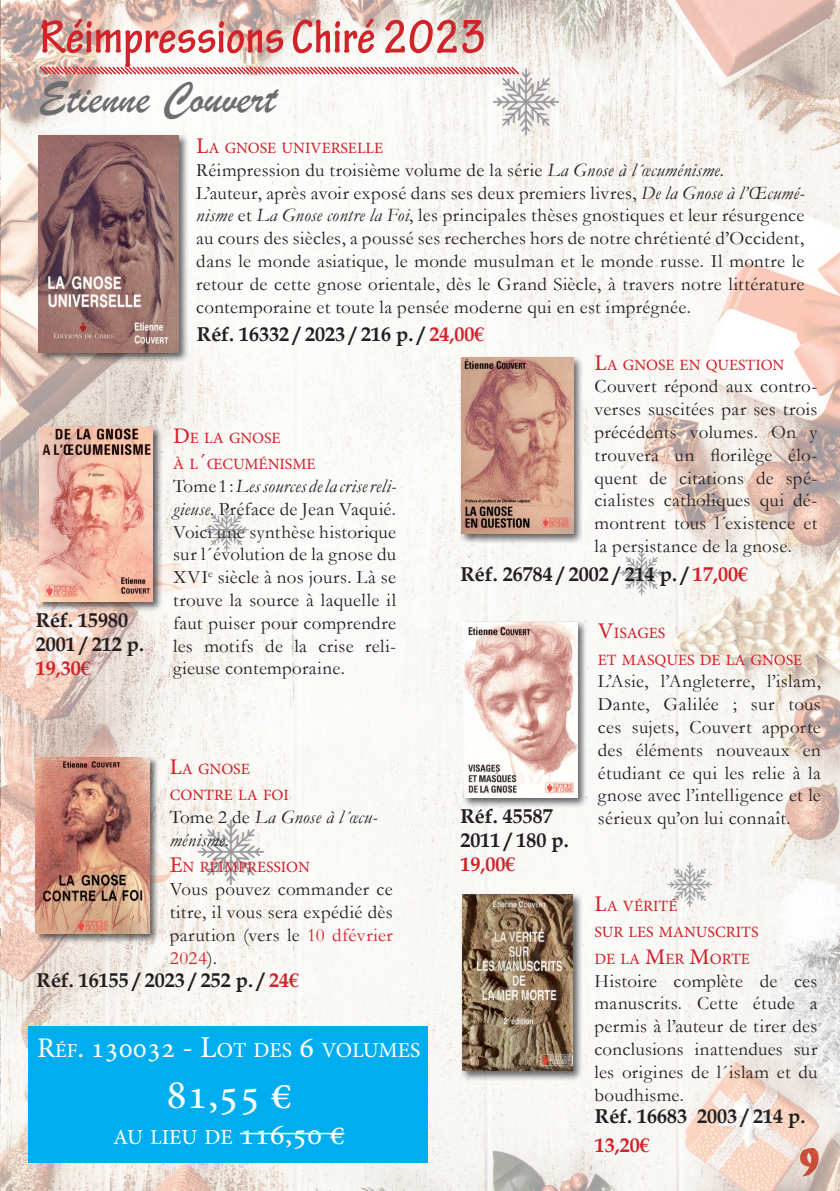
<style>
.page{position:relative;width:840px;height:1191px;background:#fff}
.page>*{position:absolute;margin:0;border:0;box-sizing:border-box;transform-origin:0 0}
.t1{font:700 condensed 50px "Tekton Pro";color:#d1232a}
.t2{font:46px "Brush Script";color:#6c6d70}
.t3{font:42px "Adobe Hebrew";color:#fff}
.t4{font:21px "Adobe Hebrew";letter-spacing:-.005em;color:#fff}
.t5{font:700 20px/24px "Book Antiqua";color:#231f20}
.t6{font:700 20px "Book Antiqua";color:#d1232a}
.t7{font:19px/22.8px "Garamond";letter-spacing:.015em;color:#231f20;text-align:justify}
.t8{font:italic 19px/22.8px "Garamond";letter-spacing:.015em;color:#231f20}
.t9{font:15.4px/26.4px "Adobe Hebrew";color:#d1232a}
.s1{font-size:22px}
.s2{font-style:italic}
.s3{color:#d1232a}
.s4{font-style:normal}
.s5{font-size:28px}
.s6{font-size:19.6px}
.s7{font-size:30px}
</style>
<div class="page">
<img style="left:1px;top:0;width:838px;height:139px">
<img style="left:1px;top:139px;width:69px;height:1052px">
<img style="left:141px;top:139px;width:348px;height:1052px">
<img style="left:492px;top:139px;width:347px;height:281px">
<img style="left:70px;top:363px;width:71px;height:62px">
<img style="left:560px;top:420px;width:279px;height:771px">
<div style="left:491px;top:544px;width:69px;height:76px;background:#f9f8f6"></div>
<img style="left:70px;top:612px;width:71px;height:143px">
<img style="left:492px;top:808px;width:68px;height:84px">
<img style="left:70px;top:944px;width:71px;height:247px">
<img style="left:489px;top:1081px;width:71px;height:110px">
<img style="left:799px;top:1148px;width:19px;height:28px">
<img style="left:0;top:0;width:1px;height:1191px">
<svg style="left:38px;top:65px;width:482px;height:11px"></svg>
<img style="left:461px;top:620px;width:126px;height:188px">
<img style="left:463px;top:622px;width:114px;height:175px">
<img style="left:37px;top:133px;width:152px;height:230px">
<img style="left:39px;top:135px;width:140px;height:218px">
<img style="left:459px;top:892px;width:124px;height:189px">
<img style="left:462px;top:895px;width:110px;height:175px">
<img style="left:458px;top:355px;width:125px;height:189px">
<img style="left:461px;top:358px;width:112px;height:175px">
<img style="left:37px;top:425px;width:126px;height:187px">
<img style="left:39px;top:427px;width:114px;height:174px">
<img style="left:34px;top:755px;width:125px;height:189px">
<img style="left:36px;top:758px;width:113px;height:175px">
<div style="left:28px;top:1026px;width:400px;height:136px;background:#00aeef"></div>
<hr style="left:240px;top:1132px;width:104px;height:2px;background:#fff">
<h1 class="t1" style="left:40px;top:8px;width:447px">Réimpressions Chiré 2023</h1>
<h2 class="t2" style="left:39px;top:70px;width:238px">Etienne Couvert</h2>
<p class="t9" style="left:196px;top:135px;width:188px"><span class="s1">L</span>A GNOSE UNIVERSELLE</p>
<p class="t7" style="left:196px;top:158px;width:609px;text-align:left">Réimpression du troisième volume de la série <span class="s2">La Gnose à l´œcuménisme</span>.<br>L’auteur, après avoir exposé dans ses deux premiers livres, <span class="s2">De la Gnose à l’Œcumé&shy;nisme</span> et <span class="s2">La Gnose contre la Foi</span>, les principales thèses gnostiques et leur résurgence au cours des siècles, a poussé ses recherches hors de notre chrétienté d’Occident, dans le monde asiatique, le monde musulman et le monde russe. Il montre le retour de cette gnose orientale, dès le Grand Siècle, à travers notre littérature contemporaine et toute la pensée moderne qui en est imprégnée.</p>
<p class="t5" style="left:197px;top:322px;width:289px">Réf. 16332 / 2023 / 216 p. / <span class="s3">24,00€</span></p>
<p class="t5" style="left:36px;top:608px;width:110px">Réf. 15980<br>2001 / 212 p.</p>
<p class="t6" style="left:36px;top:655px;width:56px">19,30€</p>
<p class="t9" style="left:173px;top:424px;width:144px"><span class="s1">D</span>E LA GNOSE<br>À L<span class="s1">´</span>ŒCUMÉNISME</p>
<p class="t7" style="left:173px;top:474px;width:224px">Tome 1 : <span class="s2">Les sources de la crise reli&shy;gieuse</span>. Préface de Jean Vaquié.<br>Voici une synthèse historique sur l´évolution de la gnose du XVI<sup>e</sup> siècle à nos jours. Là se trouve la source à laquelle il faut puiser pour comprendre les motifs de la crise reli&shy;gieuse contemporaine.</p>
<p class="t9" style="left:170px;top:756px;width:120px"><span class="s1">L</span>A GNOSE<br>CONTRE LA FOI</p>
<p class="t8" style="left:170px;top:805px;width:209px"><span class="s4">Tome 2 de</span> La Gnose à l´œcu&shy;ménisme<span class="s4">.</span></p>
<p class="t9" style="left:170px;top:854px;width:142px"><span class="s1">E</span>N RÉIMPRESSION</p>
<p class="t7" style="left:170px;top:877px;width:224px">Vous pouvez commander ce titre, il vous sera expédié dès parution (vers le <span class="s3">10 dfévrier 2024</span>).</p>
<p class="t5" style="left:37px;top:968px;width:264px">Réf. 16155 / 2023 / 252 p. / <span class="s3">24€</span></p>
<p class="t4" style="left:37px;top:1037px;width:384px"><span class="s5">R</span><span class="s6">ÉF</span><span class="s5">. 130032</span> <span class="s7">- L</span>OT DES <span class="s7">6</span> VOLUMES</p>
<h3 class="t3" style="left:166px;top:1068px;width:127px">81,55 €</h3>
<p class="t4" style="left:113px;top:1124px;width:232px">AU LIEU DE <span class="s7">116,50 €</span></p>
<p class="t9" style="left:594px;top:351px;width:191px"><span class="s1">L</span>A GNOSE EN QUESTION</p>
<p class="t7" style="left:594px;top:374px;width:224px">Couvert répond aux contro&shy;verses suscitées par ses trois précédents volumes. On y trouvera un florilège élo&shy;quent de citations de spé&shy;cialistes catholiques qui dé&shy;montrent tous l´existence et la persistance de la gnose.</p>
<p class="t5" style="left:460px;top:562px;width:289px">Réf. 26784 / 2002 / 214 p. / <span class="s3">17,00€</span></p>
<p class="t9" style="left:597px;top:620px;width:206px"><span class="s1">V</span>ISAGES<br>ET MASQUES DE LA GNOSE</p>
<p class="t7" style="left:597px;top:669px;width:224px">L’Asie, l’Angleterre, l’islam, Dante, Galilée ; sur tous ces sujets, Couvert apporte des éléments nouveaux en étudiant ce qui les relie à la gnose avec l’intelligence et le</p>
<p class="t5" style="left:460px;top:804px;width:94px">Réf. 45587</p>
<p class="t7" style="left:597px;top:806px;width:194px">sérieux qu’on lui connaît.</p>
<p class="t5" style="left:460px;top:828px;width:110px">2011 / 180 p.</p>
<p class="t6" style="left:460px;top:850px;width:56px">19,00€</p>
<p class="t9" style="left:594px;top:893px;width:166px"><span class="s1">L</span>A VÉRITÉ<br>SUR LES MANUSCRITS<br>DE LA <span class="s1">M</span>ER <span class="s1">M</span>ORTE</p>
<p class="t7" style="left:594px;top:968px;width:224px">Histoire complète de ces manuscrits. Cette étude a permis à l’auteur de tirer des conclusions inattendues sur les origines de l´islam et du boudhisme.</p>
<p class="t5" style="left:594px;top:1104px;width:212px">Réf. 16683 2003 / 214 p.</p>
<p class="t6" style="left:594px;top:1131px;width:56px">13,20€</p>
</div>
